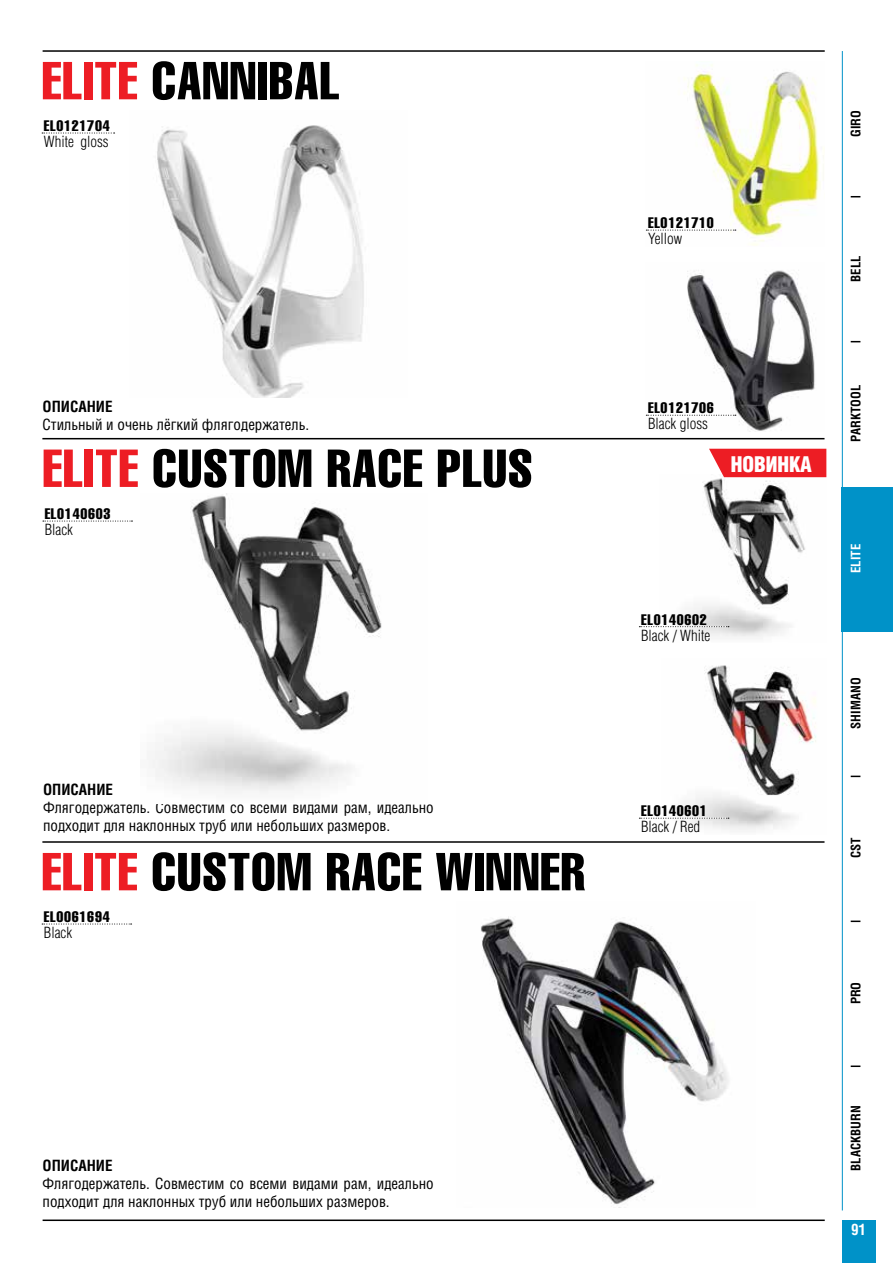
<style>
.page{position:relative;width:893px;height:1263px;background:#fff}
.page>*{position:absolute;margin:0;border:0;box-sizing:border-box;transform-origin:0 0}
.t1{font:52.5px "AG Letterica Compressed C";letter-spacing:.02em;color:#000}
.t2{font:21px "AG Letterica Demi Condensed C";color:#fff}
.t3{font:15px/18px "AG Letterica Condensed C";color:#000}
.t4{font:15px "AG Letterica Compressed C";letter-spacing:.05em;color:#000}
.t5{font:15px "AG Letterica Light Condensed C";color:#000}
.t6{font:700 15px "AG Letterica Condensed C";color:#000}
.t7{font:700 15px "AG Letterica Condensed C";color:#fff}
.t8{font:700 12.75px "AG Letterica Condensed C";color:#000}
.t9{font:700 12.75px "AG Letterica Condensed C";color:#fff}
.s1{color:#ed1d24}
</style>
<div class="page">
<hr style="left:43px;top:1219px;width:782px;height:2px;background:#000">
<hr style="left:43px;top:50px;width:782px;height:2px;background:#000">
<div style="left:842px;top:487px;width:51px;height:144px;background:#0092c8"></div>
<div style="left:842px;top:1220px;width:33px;height:43px;background:#0092c8"></div>
<hr style="left:842px;top:51px;width:1px;height:1159px;background:#0092c8">
<svg style="left:851px;top:920px;width:9px;height:2px"></svg>
<svg style="left:851px;top:1065px;width:9px;height:2px"></svg>
<img style="left:660px;top:477px;width:166px;height:160px">
<img style="left:661px;top:665px;width:155px;height:165px">
<svg style="left:639px;top:818px;width:90px;height:1px"></svg>
<svg style="left:639px;top:626px;width:90px;height:1px"></svg>
<hr style="left:42px;top:438px;width:782px;height:1px;background:#000">
<hr style="left:42px;top:841px;width:782px;height:2px;background:#000">
<img style="left:157px;top:125px;width:207px;height:272px">
<img style="left:646px;top:64px;width:178px;height:182px">
<img style="left:646px;top:270px;width:169px;height:161px">
<svg style="left:646px;top:230px;width:90px;height:1px"></svg>
<svg style="left:646px;top:415px;width:90px;height:1px"></svg>
<div style="left:709px;top:449px;width:117px;height:28px;background:#ed1d24"></div>
<img style="left:152px;top:493px;width:230px;height:300px">
<svg style="left:42px;top:924px;width:90px;height:1px"></svg>
<img style="left:481px;top:916px;width:248px;height:288px">
<svg style="left:42px;top:133px;width:73px;height:1px"></svg>
<svg style="left:43px;top:521px;width:89px;height:1px"></svg>
<h1 class="t1" style="left:42px;top:52px;width:299px"><span class="s1">ELITE</span> CANNIBAL</h1>
<p class="t4" style="left:44px;top:117px;width:67px">EL0121704</p>
<p class="t5" style="left:44px;top:133px;width:66px">White gloss</p>
<p class="t6" style="left:43px;top:397px;width:72px">ОПИСАНИЕ</p>
<p class="t3" style="left:43px;top:415px;width:268px">Стильный и очень лёгкий флягодержатель.</p>
<h1 class="t1" style="left:43px;top:440px;width:491px"><span class="s1">ELITE</span> CUSTOM RACE PLUS</h1>
<p class="t4" style="left:45px;top:505px;width:67px">EL0140603</p>
<p class="t5" style="left:45px;top:521px;width:30px">Black</p>
<p class="t6" style="left:43px;top:781px;width:72px">ОПИСАНИЕ</p>
<p class="t3" style="left:43px;top:799px;width:392px">Флягодержатель. Совместим со всеми видами рам, идеально подходит для наклонных труб или небольших размеров.</p>
<h1 class="t1" style="left:42px;top:843px;width:545px"><span class="s1">ELITE</span> CUSTOM RACE WINNER</h1>
<p class="t4" style="left:44px;top:908px;width:67px">EL0061694</p>
<p class="t5" style="left:44px;top:924px;width:30px">Black</p>
<p class="t6" style="left:43px;top:1157px;width:72px">ОПИСАНИЕ</p>
<p class="t3" style="left:43px;top:1175px;width:393px">Флягодержатель. Совместим со всеми видами рам, идеально подходит для наклонных труб или небольших размеров.</p>
<p class="t4" style="left:648px;top:215px;width:67px">EL0121710</p>
<p class="t5" style="left:648px;top:230px;width:36px">Yellow</p>
<p class="t8" style="left:848px;top:137px;width:28px;rotate:-90deg">GIRO</p>
<p class="t8" style="left:848px;top:282px;width:28px;rotate:-90deg">BELL</p>
<p class="t4" style="left:648px;top:400px;width:67px">EL0121706</p>
<p class="t5" style="left:648px;top:415px;width:61px">Black gloss</p>
<h2 class="t2" style="left:731px;top:451px;width:82px">НОВИНКА</h2>
<p class="t4" style="left:641px;top:611px;width:67px">EL0140602</p>
<p class="t5" style="left:641px;top:627px;width:71px">Black / White</p>
<p class="t4" style="left:641px;top:803px;width:67px">EL0140601</p>
<p class="t5" style="left:641px;top:818px;width:61px">Black / Red</p>
<p class="t8" style="left:848px;top:442px;width:58px;rotate:-90deg">PARKTOOL</p>
<p class="t9" style="left:848px;top:573px;width:31px;rotate:-90deg">ELITE</p>
<p class="t8" style="left:848px;top:729px;width:53px;rotate:-90deg">SHIMANO</p>
<p class="t8" style="left:848px;top:858px;width:22px;rotate:-90deg">CST</p>
<p class="t8" style="left:848px;top:1004px;width:24px;rotate:-90deg">PRO</p>
<p class="t8" style="left:848px;top:1170px;width:67px;rotate:-90deg">BLACKBURN</p>
<p class="t7" style="left:851px;top:1221px;width:16px">91</p>
</div>
